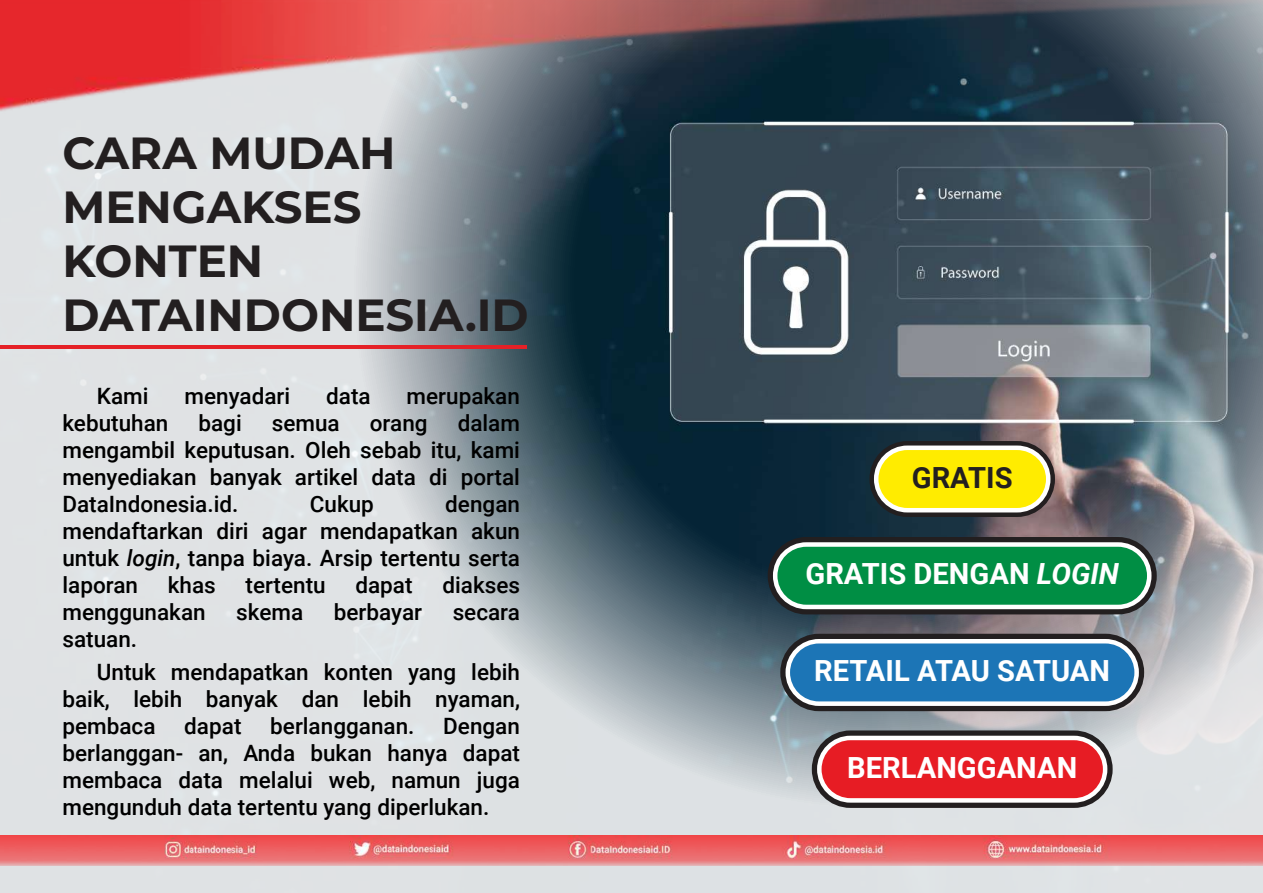
<style>
.page{position:relative;width:1263px;height:893px;background:#fff}
.page>*{position:absolute;margin:0;border:0;box-sizing:border-box;transform-origin:0 0}
.t1{font:700 45px/54px "Montserrat";color:#231f20}
.t2{font:700 29.1px "Roboto";color:#fff}
.t3{font:700 29.1px "Roboto";color:#231f20}
.t4{font:500 22.5px/27px "Roboto";color:#000;text-align:justify}
.s1{font-style:italic}
</style>
<div class="page">
<img style="left:0;top:113px;width:1263px;height:780px">
<img style="left:0;top:0;width:1263px;height:113px">
<img style="left:0;top:835px;width:1263px;height:31px">
<div style="left:869px;top:441px;width:186px;height:76px;border:14px solid #231f20;border-radius:31px"></div>
<div style="left:876px;top:448px;width:172px;height:62px;background:#ffec00;border-radius:31px"></div>
<div style="left:874px;top:445px;width:176px;height:67px;border:4px solid #fff;border-radius:31px"></div>
<div style="left:768px;top:537px;width:389px;height:77px;border:15px solid #231f20;border-radius:31px"></div>
<div style="left:775px;top:544px;width:374px;height:63px;background:#008e44;border-radius:31px"></div>
<div style="left:773px;top:542px;width:378px;height:67px;border:4px solid #fff;border-radius:31px"></div>
<div style="left:780px;top:634px;width:364px;height:77px;border:15px solid #231f20;border-radius:31px"></div>
<div style="left:788px;top:641px;width:349px;height:63px;background:#1c75b6;border-radius:31px"></div>
<div style="left:785px;top:639px;width:354px;height:67px;border:4px solid #fff;border-radius:31px"></div>
<div style="left:812px;top:730px;width:301px;height:78px;border:15px solid #231f20;border-radius:31px"></div>
<div style="left:819px;top:738px;width:286px;height:62px;background:#e71c24;border-radius:31px"></div>
<div style="left:817px;top:736px;width:290px;height:67px;border:4px solid #fff;border-radius:31px"></div>
<hr style="left:0;top:346px;width:527px;height:3px;background:#e52127">
<h1 class="t1" style="left:62px;top:125px;width:468px">CARA MUDAH<br>MENGAKSES<br>KONTEN<br>DATAINDONESIA.ID</h1>
<p class="t4" style="left:97px;top:381px;width:53px">Kami</p>
<p class="t4" style="left:185px;top:381px;width:107px">menyadari</p>
<p class="t4" style="left:326px;top:381px;width:46px">data</p>
<p class="t4" style="left:407px;top:381px;width:115px">merupakan</p>
<p class="t4" style="left:62px;top:408px;width:107px">kebutuhan</p>
<p class="t4" style="left:198px;top:408px;width:45px">bagi</p>
<p class="t4" style="left:272px;top:408px;width:69px">semua</p>
<p class="t4" style="left:370px;top:408px;width:59px">orang</p>
<p class="t4" style="left:62px;top:408px;width:459px;text-indent:395px">dalam mengambil keputusan. Oleh sebab itu, kami menyediakan banyak artikel data di portal DataIndonesia.id.</p>
<p class="t4" style="left:62px;top:489px;width:459px;text-indent:383px">dengan mendaftarkan diri agar mendapatkan akun untuk <span class="s1">login</span>, tanpa biaya. Arsip tertentu serta laporan</p>
<p class="t4" style="left:310px;top:489px;width:66px">Cukup</p>
<p class="t4" style="left:168px;top:570px;width:50px">khas</p>
<p class="t4" style="left:246px;top:570px;width:82px">tertentu</p>
<p class="t4" style="left:355px;top:570px;width:59px">dapat</p>
<p class="t4" style="left:442px;top:570px;width:79px">diakses</p>
<p class="t4" style="left:62px;top:597px;width:145px">menggunakan</p>
<p class="t4" style="left:236px;top:597px;width:68px">skema</p>
<p class="t4" style="left:334px;top:597px;width:90px">berbayar</p>
<p class="t4" style="left:453px;top:597px;width:69px">secara</p>
<p class="t4" style="left:97px;top:621px;width:425px;line-height:33px;text-indent:-34px">satuan.<br>Untuk mendapatkan konten yang lebih</p>
<p class="t4" style="left:62px;top:684px;width:459px">baik, lebih banyak dan lebih nyaman, pembaca</p>
<p class="t4" style="left:184px;top:711px;width:59px">dapat</p>
<p class="t4" style="left:270px;top:711px;width:146px">berlangganan.</p>
<p class="t4" style="left:62px;top:711px;width:459px;text-indent:381px">Dengan berlanggan- an, Anda bukan hanya dapat membaca data melalui web, namun juga mengunduh data tertentu yang diperlukan.</p>
<p class="t3" style="left:912px;top:457px;width:102px">GRATIS</p>
<p class="t2" style="left:805px;top:553px;width:315px">GRATIS DENGAN <span class="s1">LOGIN</span></p>
<p class="t2" style="left:814px;top:650px;width:297px">RETAIL ATAU SATUAN</p>
<p class="t2" style="left:847px;top:747px;width:232px">BERLANGGANAN</p>
</div>
